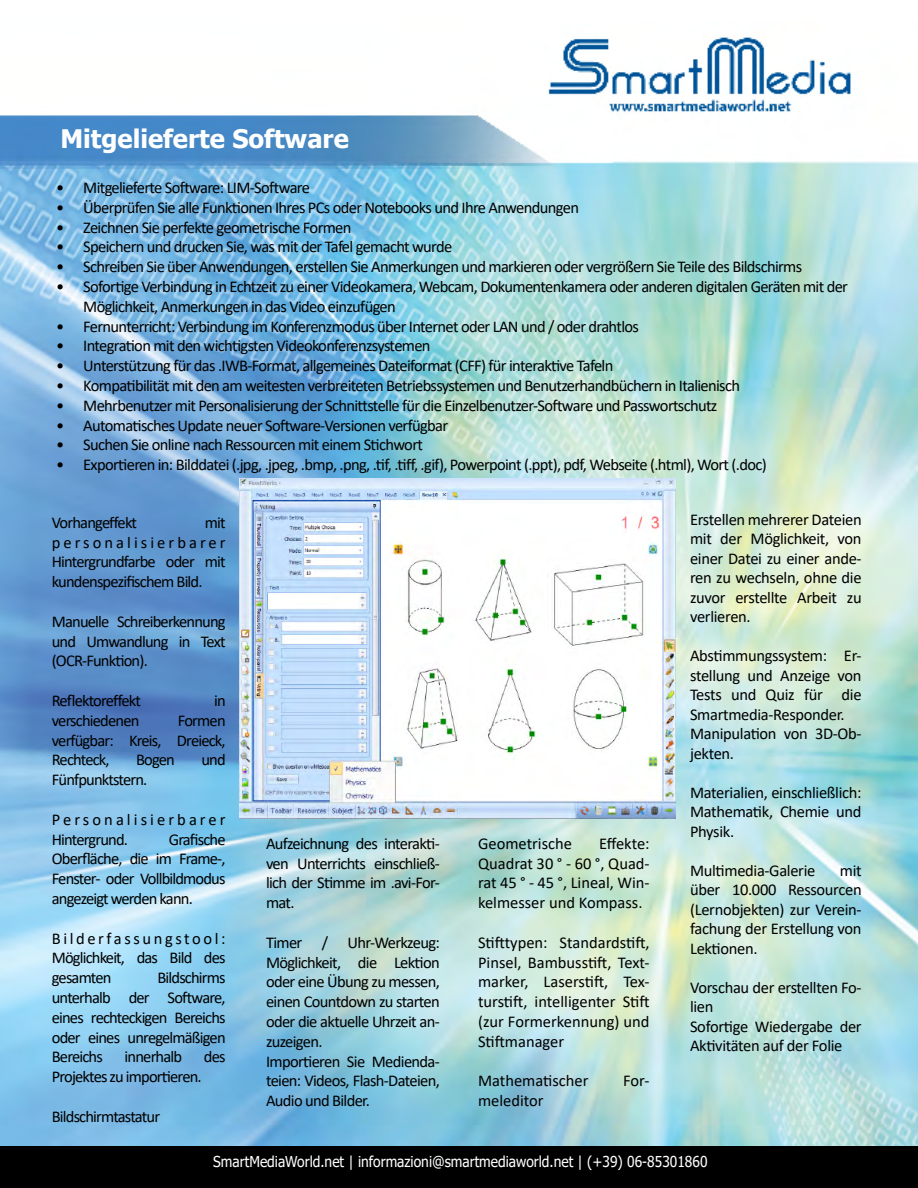
<style>
.page{position:relative;width:918px;height:1188px;background:#fff}
.page>*{position:absolute;margin:0;border:0;box-sizing:border-box;transform-origin:0 0}
.t1{font:700 25.5px "Tahoma";color:#fff}
.t2{font:16.5px/19.8px "Calibri";letter-spacing:-.04em;color:#000;text-align:justify}
.t3{font:16.5px/19.5px "Calibri";letter-spacing:-.02em;color:#000}
.t4{font:16.5px "Calibri";color:#000}
.t5{font:16.5px/19.8px "Calibri";letter-spacing:.185em;color:#000}
.t6{font:15px "Tahoma";color:#fff;scale:.92 1}
</style>
<div class="page">
<div style="left:0;top:1146px;width:918px;height:42px;background:#000"></div>
<img style="left:0;top:37px;width:918px;height:1109px">
<img style="left:239px;top:479px;width:437px;height:339px">
<p class="t1" style="left:60px;top:121px;width:290px">Mitgelieferte Software</p>
<p class="t2" style="left:56px;top:177px;width:255px">• Mitgelieferte Software: LIM-Software</p>
<p class="t2" style="left:56px;top:197px;width:524px">• Überprüfen Sie alle Funktionen Ihres PCs oder Notebooks und Ihre Anwendungen</p>
<p class="t2" style="left:56px;top:217px;width:297px">• Zeichnen Sie perfekte geometrische Formen</p>
<p class="t2" style="left:56px;top:237px;width:398px">• Speichern und drucken Sie, was mit der Tafel gemacht wurde</p>
<p class="t2" style="left:56px;top:256px;width:747px">• Schreiben Sie über Anwendungen, erstellen Sie Anmerkungen und markieren oder vergrößern Sie Teile des Bildschirms</p>
<p class="t2" style="left:83px;top:276px;width:766px;text-indent:-27px">• Sofortige Verbindung in Echtzeit zu einer Videokamera, Webcam, Dokumentenkamera oder anderen digitalen Geräten mit der<br>Möglichkeit, Anmerkungen in das Video einzufügen</p>
<p class="t2" style="left:56px;top:316px;width:584px">• Fernunterricht: Verbindung im Konferenzmodus über Internet oder LAN und / oder drahtlos</p>
<p class="t2" style="left:56px;top:336px;width:376px">• Integration mit den wichtigsten Videokonferenzsystemen</p>
<p class="t2" style="left:56px;top:355px;width:559px">• Unterstützung für das .IWB-Format, allgemeines Dateiformat (CFF) für interaktive Tafeln</p>
<p class="t2" style="left:56px;top:375px;width:685px">• Kompatibilität mit den am weitesten verbreiteten Betriebssystemen und Benutzerhandbüchern in Italienisch</p>
<p class="t2" style="left:56px;top:395px;width:663px">• Mehrbenutzer mit Personalisierung der Schnittstelle für die Einzelbenutzer-Software und Passwortschutz</p>
<p class="t2" style="left:56px;top:415px;width:393px">• Automatisches Update neuer Software-Versionen verfügbar</p>
<p class="t2" style="left:56px;top:435px;width:368px">• Suchen Sie online nach Ressourcen mit einem Stichwort</p>
<p class="t2" style="left:56px;top:454px;width:712px">• Exportieren in: Bilddatei (.jpg, .jpeg, .bmp, .png, .tif, .tiff, .gif), Powerpoint (.ppt), pdf, Webseite (.html), Wort (.doc)</p>
<p class="t2" style="left:52px;top:512px;width:87px">Vorhangeffekt</p>
<p class="t2" style="left:52px;top:512px;width:175px;text-indent:153px">mit personalisierbarer Hintergrundfarbe oder mit kundenspezifischem Bild.</p>
<p class="t2" style="left:52px;top:611px;width:175px">Manuelle Schreiberkennung und Umwandlung in Text (OCR-Funktion).</p>
<p class="t2" style="left:52px;top:690px;width:91px">Reflektoreffekt</p>
<p class="t2" style="left:214px;top:690px;width:13px">in</p>
<p class="t2" style="left:52px;top:710px;width:89px">verschiedenen</p>
<p class="t2" style="left:52px;top:710px;width:175px;text-indent:126px">Formen verfügbar: Kreis, Dreieck, Rechteck,</p>
<p class="t2" style="left:136px;top:750px;width:40px">Bogen</p>
<p class="t2" style="left:201px;top:750px;width:26px">und</p>
<p class="t2" style="left:52px;top:769px;width:97px">Fünfpunktstern.</p>
<p class="t5" style="left:52px;top:809px;width:175px">Personalisierbarer<br>Hintergrund.</p>
<p class="t2" style="left:52px;top:829px;width:175px;text-indent:117px">Grafische Oberfläche, die im Frame-, Fenster- oder Vollbildmodus angezeigt werden kann.</p>
<p class="t2" style="left:52px;top:928px;width:175px">Bilderfassungstool:<br>Möglichkeit, das Bild des gesamten</p>
<p class="t2" style="left:52px;top:967px;width:175px;text-indent:106px">Bildschirms unterhalb der Software, eines rechteckigen Bereichs oder eines unregelmäßigen Bereichs</p>
<p class="t2" style="left:125px;top:1047px;width:59px">innerhalb</p>
<p class="t2" style="left:204px;top:1047px;width:23px">des</p>
<p class="t2" style="left:52px;top:1066px;width:151px">Projektes zu importieren.</p>
<p class="t2" style="left:52px;top:1106px;width:110px">Bildschirmtastatur</p>
<p class="t2" style="left:266px;top:833px;width:175px">Aufzeichnung des interakti&shy;ven Unterrichts einschließ&shy;lich der Stimme im .avi-For&shy;mat.</p>
<p class="t2" style="left:266px;top:932px;width:175px">Timer / Uhr-Werkzeug:<br>Möglichkeit, die Lektion oder eine Übung zu messen, einen Countdown zu starten oder die aktuelle Uhrzeit an&shy;zuzeigen.</p>
<p class="t2" style="left:266px;top:1051px;width:175px">Importieren Sie Medienda&shy;teien: Videos, Flash-Dateien, Audio und Bilder.</p>
<p class="t2" style="left:478px;top:833px;width:173px;text-indent:121px">Effekte:<br>Quadrat 30 ° - 60 °, Quad&shy;rat 45 ° - 45 °, Lineal, Win&shy;kelmesser und Kompass.</p>
<p class="t2" style="left:478px;top:932px;width:173px">Stifttypen: Standardstift, Pinsel, Bambusstift, Text&shy;marker, Laserstift, Tex&shy;turstift, intelligenter Stift (zur Formerkennung) und Stiftmanager</p>
<p class="t4" style="left:478px;top:1070px;width:112px">Mathematischer</p>
<p class="t2" style="left:623px;top:1071px;width:28px">For-</p>
<p class="t4" style="left:478px;top:1089px;width:67px">meleditor</p>
<p class="t4" style="left:478px;top:832px;width:95px">Geometrische</p>
<p class="t2" style="left:690px;top:509px;width:173px">Erstellen mehrerer Dateien mit der Möglichkeit, von einer Datei zu einer ande&shy;ren zu wechseln, ohne die zuvor erstellte Arbeit zu verlieren.</p>
<p class="t2" style="left:690px;top:646px;width:173px">Abstimmungssystem: Er&shy;stellung und Anzeige von Tests und Quiz für die Smartmedia-Responder.</p>
<p class="t3" style="left:690px;top:724px;width:173px">Manipulation von 3D-Ob&shy;jekten.</p>
<p class="t2" style="left:690px;top:782px;width:173px">Materialien, einschließlich:<br>Mathematik, Chemie und Physik.</p>
<p class="t3" style="left:690px;top:860px;width:127px">Multimedia-Galerie</p>
<p class="t2" style="left:690px;top:860px;width:173px;text-indent:150px">mit über 10.000 Ressourcen (Lernobjekten) zur Verein&shy;fachung der Erstellung von Lektionen.</p>
<p class="t3" style="left:690px;top:977px;width:173px">Vorschau der erstellten Fo&shy;lien</p>
<p class="t3" style="left:690px;top:1016px;width:173px">Sofortige Wiedergabe der<br>Aktivitäten auf der Folie</p>
<p class="t6" style="left:213px;top:1152px;width:539px">SmartMediaWorld.net | informazioni@smartmediaworld.net | (+39) 06-85301860</p>
</div>
